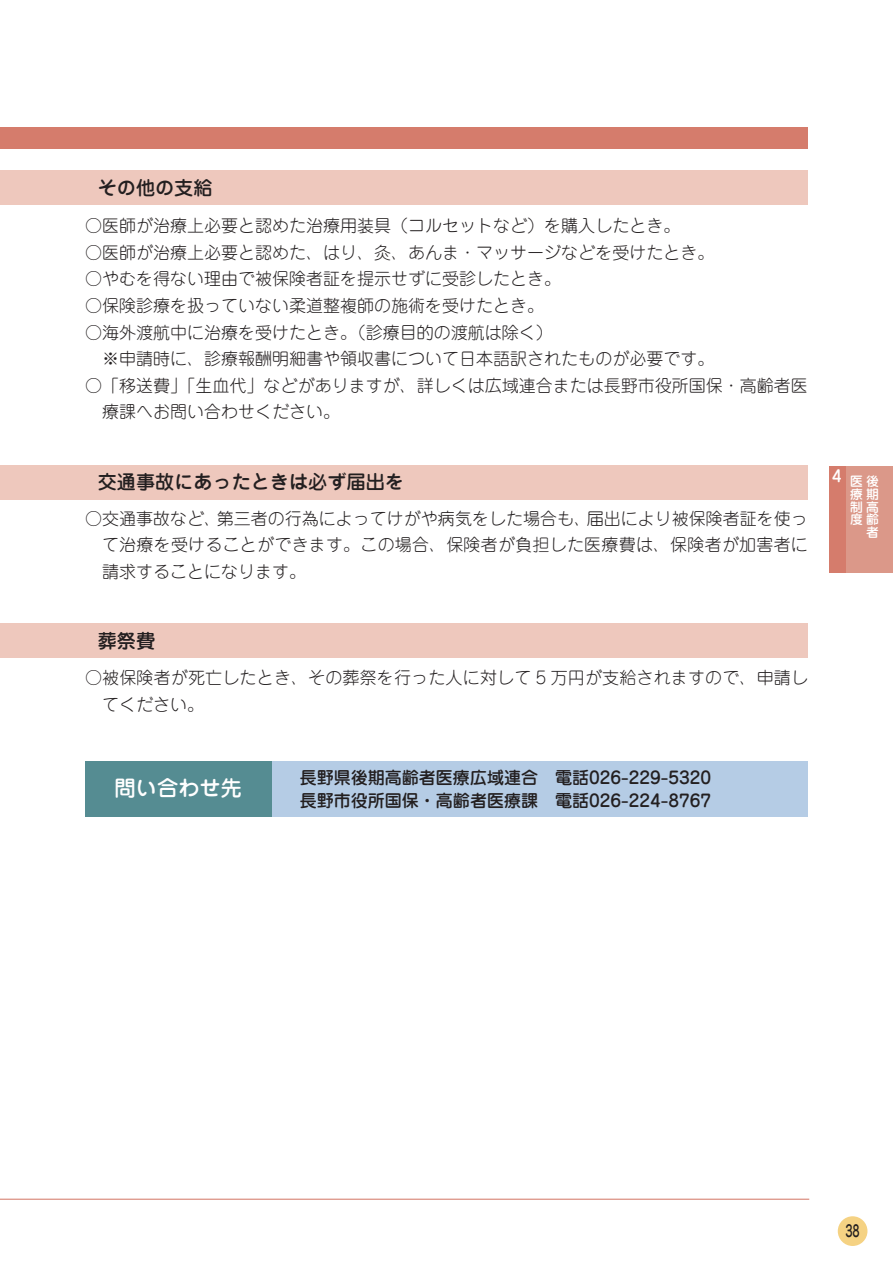
<style>
.page{position:relative;width:893px;height:1263px;background:#fff}
.page>*{position:absolute;margin:0;border:0;box-sizing:border-box;transform-origin:0 0}
.t1{font:500 21.3px "Jun 34 Pro";color:#fff}
.t2{font:500 19.2px "Jun 34 Pro";color:#231f20}
.t3{font:300 16.95px/26.5px "Jun 101 Pro";color:#231f20}
.t4{font:500 16.95px/23.4px "Jun 34 Pro";color:#231f20}
.t5{font:500 16.05px "Jun 34 Pro";color:#231f20;scale:.71 1}
.t6{font:500 15.9px "Jun 34 Pro";color:#fff}
.t7{font:500 12.75px/12.8px "Jun 34 Pro";color:#fff;text-align:justify}
</style>
<div class="page">
<div style="left:838px;top:1216px;width:29px;height:30px;background:#f5d283;border-radius:50%"></div>
<div style="left:0;top:170px;width:85px;height:35px;background:#eec8bd"></div>
<div style="left:85px;top:170px;width:723px;height:35px;background:#eec8bd"></div>
<div style="left:0;top:465px;width:85px;height:34px;background:#eec8bd"></div>
<div style="left:85px;top:465px;width:723px;height:34px;background:#eec8bd"></div>
<div style="left:0;top:623px;width:85px;height:35px;background:#eec8bd"></div>
<div style="left:85px;top:623px;width:723px;height:35px;background:#eec8bd"></div>
<div style="left:85px;top:761px;width:188px;height:55px;background:#558c92"></div>
<div style="left:272px;top:761px;width:536px;height:55px;background:#b5cce5"></div>
<div style="left:0;top:128px;width:808px;height:21px;background:#d57c6c"></div>
<hr style="left:0;top:1199px;width:809px;height:1px;background:#d57c6c">
<div style="left:829px;top:466px;width:18px;height:107px;background:#d57c6c"></div>
<div style="left:847px;top:466px;width:46px;height:107px;background:#db9889"></div>
<p class="t2" style="left:98px;top:172px;width:116px">その他の支給</p>
<p class="t3" style="left:85px;top:211px;width:597px">○医師が治療上必要と認めた治療用装具（コルセットなど）を購入したとき。</p>
<p class="t3" style="left:85px;top:237px;width:631px">○医師が治療上必要と認めた、はり、灸、あんま・マッサージなどを受けたとき。</p>
<p class="t3" style="left:85px;top:264px;width:478px">○やむを得ない理由で被保険者証を提示せずに受診したとき。</p>
<p class="t3" style="left:85px;top:290px;width:461px">○保険診療を扱っていない柔道整複師の施術を受けたとき。</p>
<p class="t3" style="left:102px;top:317px;width:614px;text-indent:-17px">○海外渡航中に治療を受けたとき。（診療目的の渡航は除く）<br>※申請時に、診療報酬明細書や領収書について日本語訳されたものが必要です。</p>
<p class="t3" style="left:102px;top:370px;width:707px;text-indent:-17px">○「移送費」「生血代」などがありますが、詳しくは広域連合または長野市役所国保・高齢者医療課へお問い合わせください。</p>
<p class="t2" style="left:98px;top:467px;width:308px">交通事故にあったときは必ず届出を</p>
<p class="t3" style="left:102px;top:503px;width:707px;text-align:justify;text-indent:-17px">○交通事故など、第三者の行為によってけがや病気をした場合も、届出により被保険者証を使って治療を受けることができます。この場合、保険者が負担した医療費は、保険者が加害者に請求することになります。</p>
<p class="t2" style="left:98px;top:625px;width:59px">葬祭費</p>
<p class="t3" style="left:102px;top:662px;width:707px;text-indent:-17px">○被保険者が死亡したとき、その葬祭を行った人に対して 5 万円が支給されますので、申請してください。</p>
<p class="t1" style="left:115px;top:771px;width:129px">問い合わせ先</p>
<p class="t4" style="left:300px;top:764px;width:413px">長野県後期高齢者医療広域連合　電話026-229-5320長野市役所国保・高齢者医療課　電話026-224-8767</p>
<p class="t6" style="left:832px;top:464px;width:32px">4 <sub>医</sub></p>
<p class="t7" style="left:850px;top:486px;width:30px">療期制高度齢</p>
<p class="t7" style="left:866px;top:473px;width:14px">後</p>
<p class="t7" style="left:866px;top:525px;width:14px">者</p>
<p class="t5" style="left:845px;top:1218px;width:22px">38</p>
</div>
